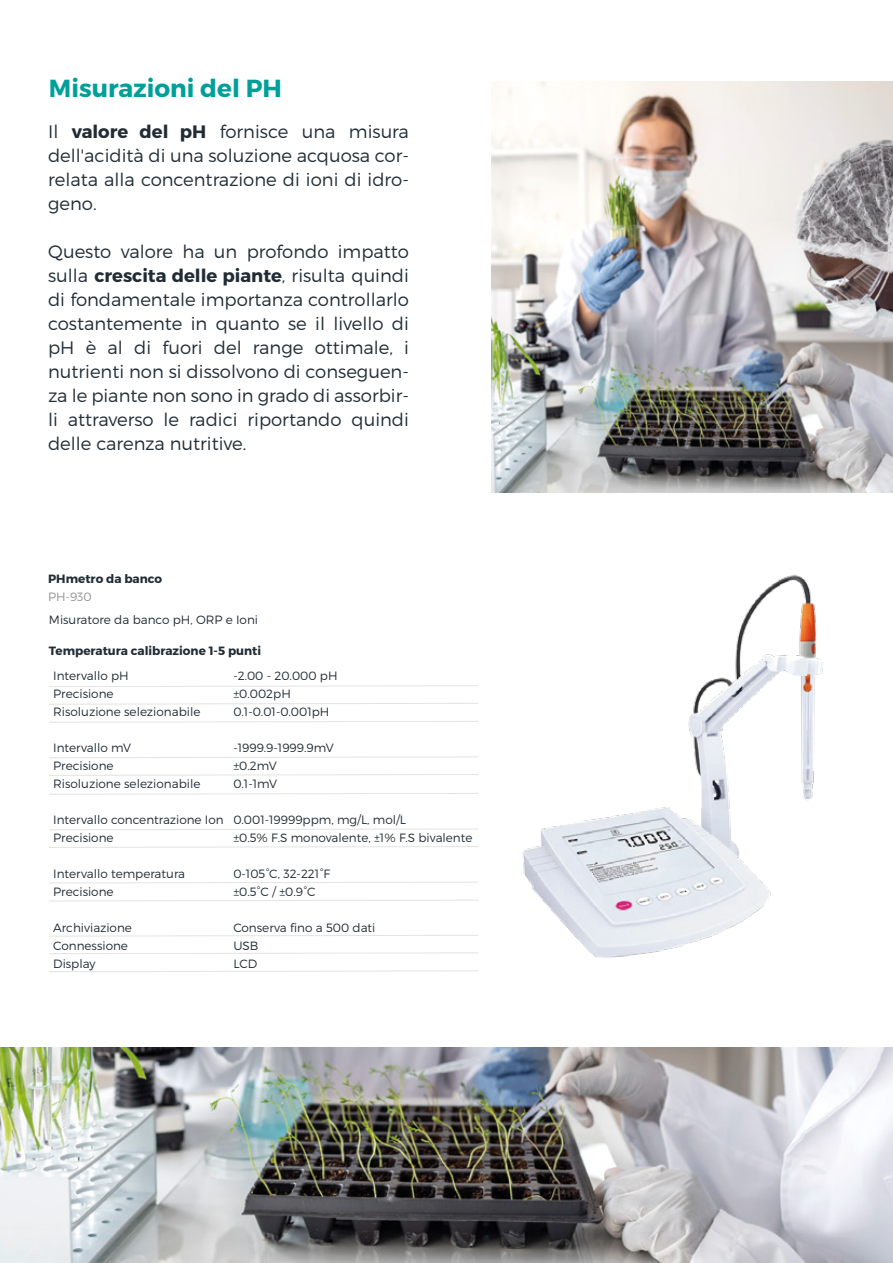
<style>
.page{position:relative;width:893px;height:1263px;background:#fff}
.page>*{position:absolute;margin:0;border:0;box-sizing:border-box;transform-origin:0 0}
.t1{font:700 24.75px "Montserrat";color:#00a099}
.t2{font:300 18px/24px "Montserrat";color:#212c35;text-align:justify}
.t3{font:300 12px/18px "Montserrat";color:#212c35}
.t4{font:700 12px "Montserrat";color:#212c35}
.t5{font:300 12px "Montserrat";color:#929292}
.s1{font-weight:700}
</style>
<div class="page">
<svg style="left:49px;top:685px;width:397px;height:2px"></svg>
<svg style="left:49px;top:703px;width:397px;height:2px"></svg>
<svg style="left:49px;top:721px;width:397px;height:2px"></svg>
<svg style="left:49px;top:756px;width:397px;height:2px"></svg>
<svg style="left:49px;top:774px;width:397px;height:2px"></svg>
<svg style="left:49px;top:793px;width:397px;height:2px"></svg>
<svg style="left:49px;top:828px;width:397px;height:2px"></svg>
<svg style="left:49px;top:846px;width:397px;height:2px"></svg>
<svg style="left:49px;top:882px;width:397px;height:2px"></svg>
<svg style="left:49px;top:900px;width:397px;height:2px"></svg>
<svg style="left:49px;top:935px;width:397px;height:2px"></svg>
<svg style="left:49px;top:952px;width:397px;height:2px"></svg>
<svg style="left:49px;top:970px;width:397px;height:2px"></svg>
<img style="left:446px;top:574px;width:377px;height:398px">
<img style="left:491px;top:82px;width:402px;height:411px">
<img style="left:0;top:1047px;width:893px;height:216px">
<h1 class="t1" style="left:49px;top:73px;width:234px">Misurazioni del PH</h1>
<p class="t2" style="left:48px;top:119px;width:362px">Il <span class="s1">valore del pH</span> fornisce una misura dell'acidità di una soluzione acquosa cor&shy;relata alla concentrazione di ioni di idro&shy;geno.</p>
<p class="t2" style="left:48px;top:239px;width:362px">Questo valore ha un profondo impatto sulla <span class="s1">crescita delle piante</span>, risulta quindi di fondamentale importanza controllarlo costantemente in quanto se il livello di pH è al di fuori del range ottimale, i nutrienti non si dissolvono di conseguen&shy;za le piante non sono in grado di assorbir&shy;li attraverso le radici riportando quindi delle carenza nutritive.</p>
<p class="t4" style="left:48px;top:572px;width:115px">PHmetro da banco</p>
<p class="t5" style="left:48px;top:590px;width:45px">PH-930</p>
<p class="t3" style="left:49px;top:610px;width:211px">Misuratore da banco pH, ORP e Ioni</p>
<p class="t4" style="left:49px;top:643px;width:214px">Temperatura calibrazione 1-5 punti</p>
<p class="t3" style="left:53px;top:667px;width:149px">Intervallo pH<br>Precisione<br>Risoluzione selezionabile</p>
<p class="t3" style="left:53px;top:739px;width:149px">Intervallo mV<br>Precisione<br>Risoluzione selezionabile</p>
<p class="t3" style="left:53px;top:811px;width:172px">Intervallo concentrazione Ion<br>Precisione</p>
<p class="t3" style="left:53px;top:865px;width:133px">Intervallo temperatura<br>Precisione</p>
<p class="t3" style="left:53px;top:919px;width:80px">Archiviazione<br>Connessione<br>Display</p>
<p class="t3" style="left:233px;top:667px;width:106px">-2.00 - 20.000 pH ±0.002pH<br>0.1-0.01-0.001pH</p>
<p class="t3" style="left:233px;top:739px;width:102px">-1999.9-1999.9mV ±0.2mV<br>0.1-1mV</p>
<p class="t3" style="left:233px;top:811px;width:241px">0.001-19999ppm, mg/L, mol/L<br>±0.5% F.S monovalente, ±1% F.S bivalente</p>
<p class="t3" style="left:233px;top:865px;width:98px">0-105°C, 32-221°F ±0.5°C / ±0.9°C</p>
<p class="t3" style="left:233px;top:919px;width:144px">Conserva fino a 500 dati<br>USB<br>LCD</p>
</div>
